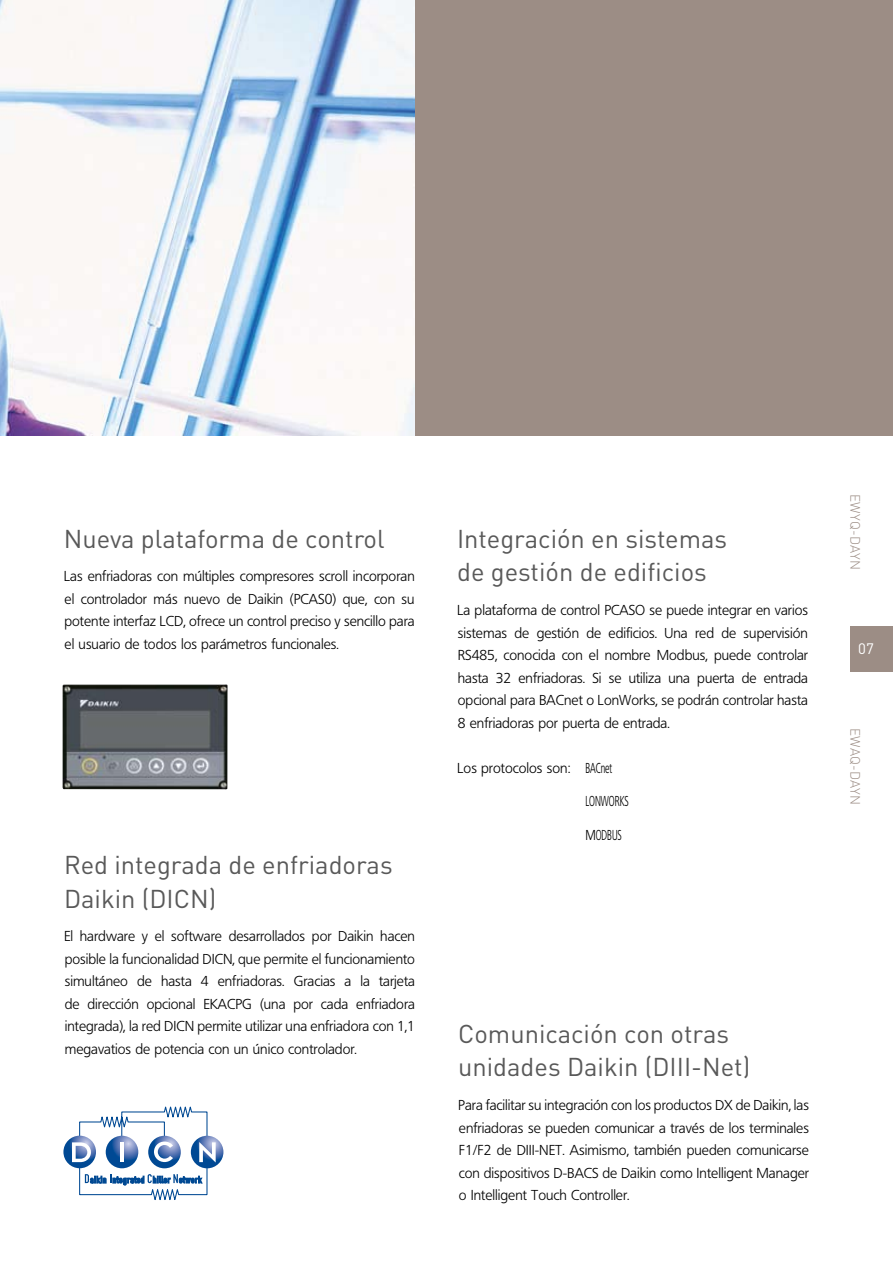
<style>
.page{position:relative;width:893px;height:1263px;background:#fff}
.page>*{position:absolute;margin:0;border:0;box-sizing:border-box;transform-origin:0 0}
.t1{font:25.5px/33.8px "DIN";color:#595959}
.t2{font:15px "DIN";color:#fff}
.t3{font:300 14.25px/22.5px "Frutiger BSK45";color:#000;text-align:justify}
.t4{font:300 14.25px "Frutiger Narrow BSK47";color:#000}
.t5{font:300 13.5px "DIN";letter-spacing:.015em;color:#9c8d85}
.s1{font-family:"Frutiger Narrow BSK47"}
</style>
<div class="page">
<div style="left:0;top:0;width:893px;height:435px;background:#9c8d85"></div>
<div style="left:850px;top:626px;width:43px;height:45px;background:#9c8d85"></div>
<img style="left:62px;top:684px;width:166px;height:105px">
<img style="left:0;top:0;width:415px;height:435px">
<svg style="left:191px;top:1136px;width:32px;height:32px"></svg>
<svg style="left:63px;top:1136px;width:33px;height:32px"></svg>
<svg style="left:72px;top:1106px;width:144px;height:94px"></svg>
<h1 class="t1" style="left:64px;top:522px;width:322px">Nueva plataforma de control</h1>
<p class="t3" style="left:64px;top:565px;width:352px">Las enfriadoras con múltiples compresores scroll incorporan el controlador más nuevo de Daikin (PCAS0) que, con su potente interfaz LCD, ofrece un control preciso y sencillo para el usuario de todos los parámetros funcionales.</p>
<h1 class="t1" style="left:64px;top:848px;width:330px">Red integrada de enfriadoras<br>Daikin (DICN)</h1>
<p class="t3" style="left:64px;top:925px;width:352px">El hardware y el software desarrollados por Daikin hacen posible la funcionalidad DICN, que permite el funcionamiento simultáneo de hasta 4 enfriadoras. Gracias a la tarjeta de dirección opcional EKACPG (una por cada enfriadora integrada), la red DICN permite utilizar una enfriadora con 1,1 megavatios de potencia con un único controlador.</p>
<h1 class="t1" style="left:457px;top:522px;width:272px">Integración en sistemas de gestión de edificios</h1>
<p class="t3" style="left:457px;top:599px;width:352px">La plataforma de control PCASO se puede integrar en varios sistemas de gestión de edificios. Una red de supervisión RS485, conocida con el nombre Modbus, puede controlar hasta 32 enfriadoras. Si se utiliza una puerta de entrada opcional para BACnet o LonWorks, se podrán controlar hasta 8 enfriadoras por puerta de entrada.</p>
<p class="t3" style="left:457px;top:757px;width:157px">Los protocolos son: <span class="s1">BACnet</span></p>
<p class="t4" style="left:585px;top:793px;width:45px">LONWORKS</p>
<p class="t4" style="left:585px;top:827px;width:38px">MODBUS</p>
<p class="t5" style="left:864px;top:494px;width:78px;rotate:90deg">EWYQ-DAYN</p>
<p class="t2" style="left:858px;top:640px;width:17px">07</p>
<p class="t5" style="left:864px;top:728px;width:79px;rotate:90deg">EWAQ-DAYN</p>
<h1 class="t1" style="left:458px;top:1017px;width:294px">Comunicación con otras unidades Daikin (DIII-Net)</h1>
<p class="t3" style="left:458px;top:1094px;width:352px">Para facilitar su integración con los productos DX de Daikin, las enfriadoras se pueden comunicar a través de los terminales F1/F2 de DIII-NET. Asimismo, también pueden comunicarse con dispositivos D-BACS de Daikin como Intelligent Manager o Intelligent Touch Controller.</p>
</div>
